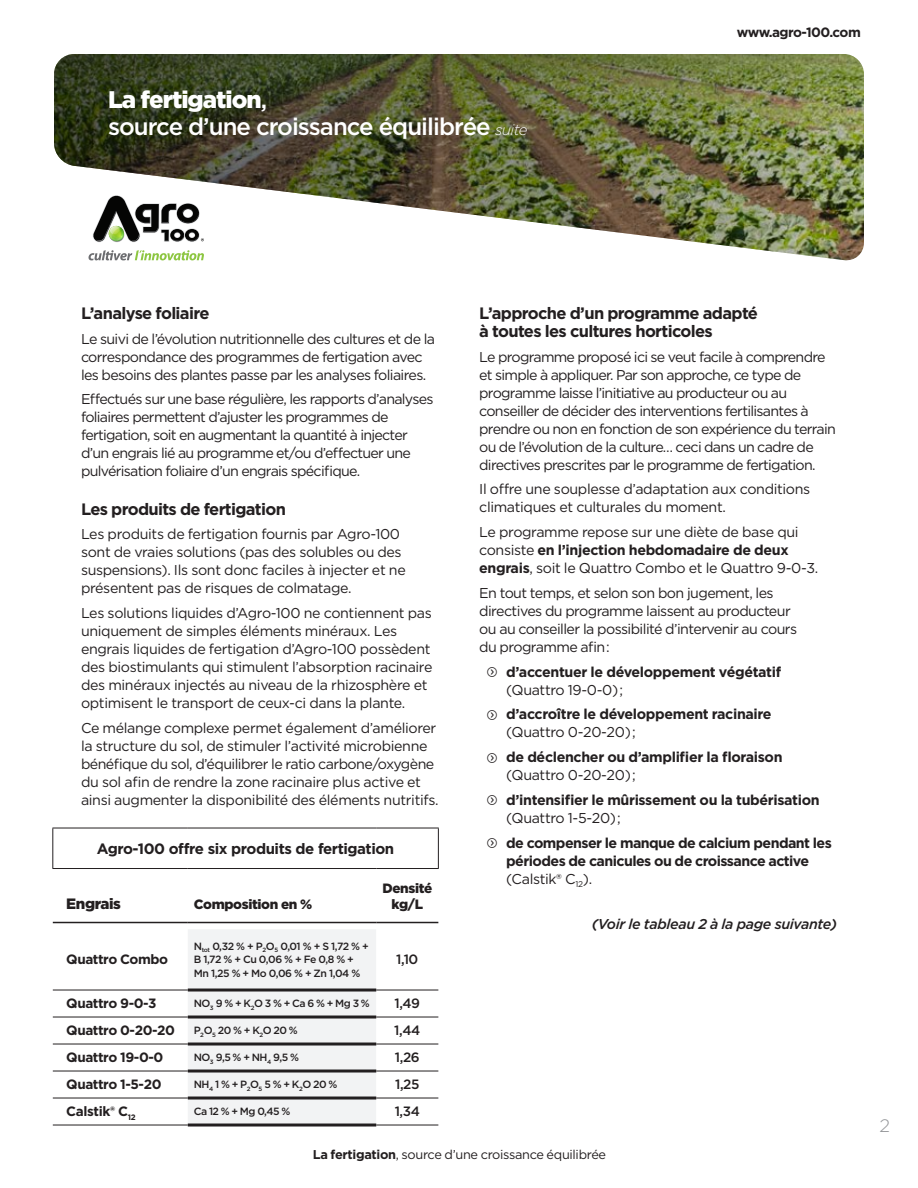
<style>
.page{position:relative;width:918px;height:1188px;background:#fff}
.page>*{position:absolute;margin:0;border:0;box-sizing:border-box;transform-origin:0 0}
.Nom{font:500 24px/27px "Gotham";letter-spacing:-.04em;color:#fff}
.t1{font:300 18px "Gotham";color:#939598}
.t2{font:700 16.5px/18px "Gotham";letter-spacing:-.04em;color:#231f20}
.t3{font:700 15px "Gotham";letter-spacing:-.03em;color:#231f20}
.t4{font:900 15px "Gotham";letter-spacing:-.025em;color:#231f20}
.t5{font:14.25px/18px "Gotham";letter-spacing:-.04em;color:#231f20}
.t6{font:700 14.25px/18px "Gotham";letter-spacing:-.025em;color:#231f20}
.t7{font:italic 500 14.25px "Gotham";letter-spacing:-.025em;color:#231f20}
.t8{font:700 13.5px "Gotham";letter-spacing:-.03em;color:#231f20}
.t9{font:900 13.5px/16.5px "Gotham";letter-spacing:-.025em;color:#231f20;text-align:center}
.t10{font:500 13.5px "Gotham";letter-spacing:-.03em;color:#231f20}
.t11{font:12.75px "Gotham";letter-spacing:-.025em;color:#231f20}
.t12{font:500 10.5px/13.5px "Gotham";letter-spacing:-.05em;color:#231f20}
.s1{font-weight:900}
.s2{font-weight:300;font-style:italic;font-size:15px}
.s3{font-weight:700}
.s4{font-weight:400}
</style>
<div class="page">
<img style="left:54px;top:54px;width:810px;height:207px">
<svg style="left:188px;top:930px;width:250px;height:195px"></svg>
<hr style="left:188px;top:989px;width:188px;height:3px;background:#231f20">
<hr style="left:188px;top:1016px;width:188px;height:3px;background:#231f20">
<hr style="left:188px;top:1043px;width:188px;height:3px;background:#231f20">
<hr style="left:188px;top:1070px;width:188px;height:3px;background:#231f20">
<hr style="left:188px;top:1097px;width:188px;height:3px;background:#231f20">
<hr style="left:188px;top:1124px;width:188px;height:3px;background:#231f20">
<hr style="left:53px;top:922px;width:135px;height:1px;background:#231f20">
<hr style="left:188px;top:922px;width:188px;height:1px;background:#231f20">
<hr style="left:376px;top:922px;width:62px;height:1px;background:#231f20">
<hr style="left:53px;top:990px;width:135px;height:1px;background:#231f20">
<hr style="left:53px;top:1017px;width:135px;height:1px;background:#231f20">
<hr style="left:53px;top:1044px;width:135px;height:1px;background:#231f20">
<hr style="left:53px;top:1071px;width:135px;height:1px;background:#231f20">
<hr style="left:53px;top:1098px;width:135px;height:1px;background:#231f20">
<hr style="left:53px;top:1125px;width:135px;height:1px;background:#231f20">
<hr style="left:376px;top:990px;width:62px;height:1px;background:#231f20">
<hr style="left:376px;top:1017px;width:62px;height:1px;background:#231f20">
<hr style="left:376px;top:1044px;width:62px;height:1px;background:#231f20">
<hr style="left:376px;top:1071px;width:62px;height:1px;background:#231f20">
<hr style="left:376px;top:1098px;width:62px;height:1px;background:#231f20">
<hr style="left:376px;top:1125px;width:62px;height:1px;background:#231f20">
<hr style="left:52px;top:828px;width:136px;height:1px;background:#231f20">
<hr style="left:52px;top:828px;width:1px;height:40px;background:#231f20">
<hr style="left:188px;top:828px;width:188px;height:1px;background:#231f20">
<hr style="left:376px;top:828px;width:63px;height:1px;background:#231f20">
<hr style="left:438px;top:828px;width:1px;height:40px;background:#231f20">
<hr style="left:52px;top:868px;width:136px;height:1px;background:#231f20">
<hr style="left:188px;top:868px;width:188px;height:1px;background:#231f20">
<hr style="left:376px;top:868px;width:63px;height:1px;background:#231f20">
<svg style="left:92px;top:194px;width:112px;height:49px"></svg>
<svg style="left:89px;top:250px;width:115px;height:10px"></svg>
<p class="Nom" style="left:108px;top:86px;width:421px"><span class="s1">La fertigation</span>,<br>source d’une croissance équilibrée <span class="s2">suite</span></p>
<p class="t8" style="left:737px;top:23px;width:126px">www.agro-100.com</p>
<p class="t2" style="left:81px;top:304px;width:130px">L’analyse foliaire</p>
<p class="t5" style="left:81px;top:329px;width:356px">Le suivi de l’évolution nutritionnelle des cultures et de la correspondance des programmes de fertigation avec les besoins des plantes passe par les analyses foliaires.</p>
<p class="t5" style="left:81px;top:390px;width:354px">Effectués sur une base régulière, les rapports d’analyses foliaires permettent d’ajuster les programmes de fertigation, soit en augmentant la quantité à injecter d’un engrais lié au programme et/ou d’effectuer une pulvérisation foliaire d’un engrais spécifique.</p>
<p class="t2" style="left:81px;top:500px;width:207px">Les produits de fertigation</p>
<p class="t5" style="left:81px;top:525px;width:326px">Les produits de fertigation fournis par Agro-100 sont de vraies solutions (pas des solubles ou des suspensions). Ils sont donc faciles à injecter et ne présentent pas de risques de colmatage.</p>
<p class="t5" style="left:81px;top:604px;width:353px">Les solutions liquides d’Agro-100 ne contiennent pas uniquement de simples éléments minéraux. Les engrais liquides de fertigation d’Agro-100 possèdent des biostimulants qui stimulent l’absorption racinaire des minéraux injectés au niveau de la rhizosphère et optimisent le transport de ceux-ci dans la plante.</p>
<p class="t5" style="left:81px;top:718px;width:359px">Ce mélange complexe permet également d’améliorer la structure du sol, de stimuler l’activité microbienne bénéfique du sol, d’équilibrer le ratio carbone/oxygène du sol afin de rendre la zone racinaire plus active et ainsi augmenter la disponibilité des éléments nutritifs.</p>
<p class="t3" style="left:97px;top:838px;width:299px">Agro-100 offre six produits de fertigation</p>
<p class="t4" style="left:66px;top:893px;width:56px">Engrais</p>
<p class="t9" style="left:194px;top:896px;width:120px">Composition en %</p>
<p class="t8" style="left:66px;top:951px;width:103px">Quattro Combo</p>
<p class="t12" style="left:194px;top:939px;width:177px">N<sub>tot</sub> 0,32 % + P<sub>2</sub>O<sub>5</sub> 0,01 % + S 1,72 % +<br>B 1,72 % + Cu 0,06 % + Fe 0,8 % +<br>Mn 1,25 % + Mo 0,06 % + Zn 1,04 %</p>
<p class="t9" style="left:382px;top:879px;width:51px">Densité kg/L</p>
<p class="t10" style="left:396px;top:951px;width:24px">1,10</p>
<p class="t8" style="left:66px;top:995px;width:92px">Quattro 9-0-3</p>
<p class="t12" style="left:194px;top:997px;width:178px">NO<sub>3</sub> 9 % + K<sub>2</sub>O 3 % + Ca 6 % + Mg 3 %</p>
<p class="t10" style="left:394px;top:995px;width:27px">1,49</p>
<p class="t8" style="left:66px;top:1022px;width:110px">Quattro 0-20-20</p>
<p class="t12" style="left:194px;top:1024px;width:106px">P<sub>2</sub>O<sub>5</sub> 20 % + K<sub>2</sub>O 20 %</p>
<p class="t10" style="left:394px;top:1022px;width:28px">1,44</p>
<p class="t8" style="left:66px;top:1049px;width:99px">Quattro 19-0-0</p>
<p class="t12" style="left:194px;top:1051px;width:107px">NO<sub>3</sub> 9,5 % + NH<sub>4</sub> 9,5 %</p>
<p class="t10" style="left:395px;top:1049px;width:26px">1,26</p>
<p class="t8" style="left:66px;top:1076px;width:97px">Quattro 1-5-20</p>
<p class="t12" style="left:194px;top:1078px;width:145px">NH<sub>4</sub> 1 % + P<sub>2</sub>O<sub>5</sub> 5 % + K<sub>2</sub>O 20 %</p>
<p class="t10" style="left:395px;top:1076px;width:26px">1,25</p>
<p class="t8" style="left:66px;top:1103px;width:71px">Calstik® C<sub>12</sub></p>
<p class="t12" style="left:194px;top:1105px;width:98px">Ca 12 % + Mg 0,45 %</p>
<p class="t10" style="left:395px;top:1103px;width:27px">1,34</p>
<p class="t2" style="left:479px;top:304px;width:280px">L’approche d’un programme adapté à toutes les cultures horticoles</p>
<p class="t5" style="left:479px;top:347px;width:358px">Le programme proposé ici se veut facile à comprendre et simple à appliquer. Par son approche, ce type de programme laisse l’initiative au producteur ou au conseiller de décider des interventions fertilisantes à prendre ou non en fonction de son expérience du terrain ou de l’évolution de la culture… ceci dans un cadre de directives prescrites par le programme de fertigation.</p>
<p class="t5" style="left:479px;top:480px;width:333px">Il offre une souplesse d’adaptation aux conditions climatiques et culturales du moment.</p>
<p class="t5" style="left:479px;top:523px;width:340px">Le programme repose sur une diète de base qui consiste <span class="s3">en l’injection hebdomadaire de deux engrais</span>, soit le Quattro Combo et le Quattro 9-0-3.</p>
<p class="t5" style="left:479px;top:583px;width:320px">En tout temps, et selon son bon jugement, les directives du programme laissent au producteur ou au conseiller la possibilité d’intervenir au cours du programme afin :</p>
<p class="t6" style="left:506px;top:662px;width:276px;text-indent:-20px"><sub>f</sub> d’accentuer le développement végétatif <span class="s4">(Quattro 19-0-0) ;</span></p>
<p class="t6" style="left:506px;top:705px;width:267px;text-indent:-20px"><sub>f</sub> d’accroître le développement racinaire <span class="s4">(Quattro 0-20-20) ;</span></p>
<p class="t6" style="left:506px;top:748px;width:278px;text-indent:-20px"><sub>f</sub> de déclencher ou d’amplifier la floraison <span class="s4">(Quattro 0-20-20) ;</span></p>
<p class="t6" style="left:506px;top:791px;width:315px;text-indent:-20px"><sub>f</sub> d’intensifier le mûrissement ou la tubérisation <span class="s4">(Quattro 1-5-20) ;</span></p>
<p class="t6" style="left:506px;top:833px;width:327px;text-indent:-20px"><sub>f</sub> de compenser le manque de calcium pendant les périodes de canicules ou de croissance active <span class="s4">(Calstik® C</span><sub>12</sub><span class="s4">).</span></p>
<p class="t7" style="left:592px;top:914px;width:247px">(Voir le tableau 2 à la page suivante)</p>
<p class="t11" style="left:313px;top:1147px;width:295px"><span class="s3">La fertigation</span>, source d’une croissance équilibrée</p>
<p class="t1" style="left:880px;top:1114px;width:12px">2</p>
</div>
